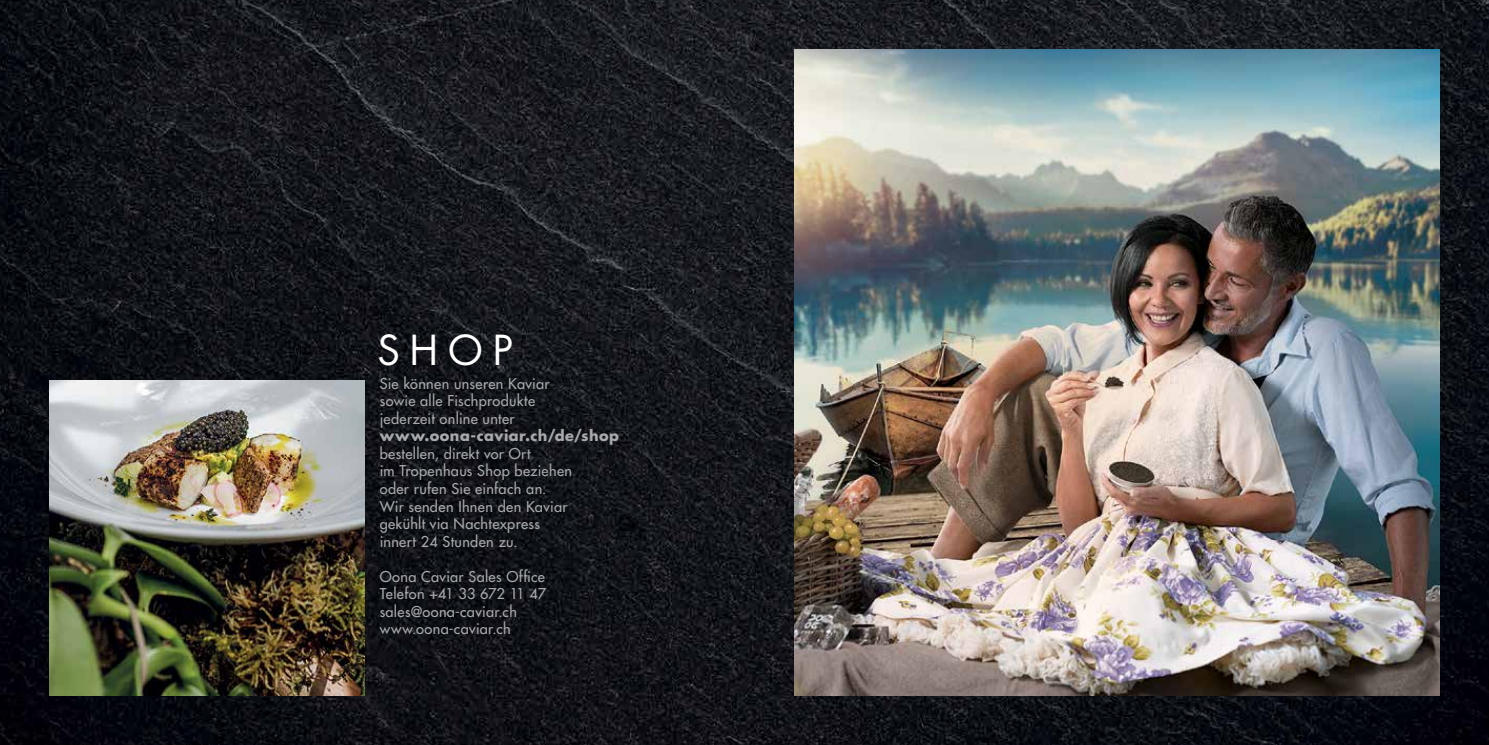
<style>
.page{position:relative;width:1489px;height:745px;background:#fff}
.page>*{position:absolute;margin:0;border:0;box-sizing:border-box;transform-origin:0 0}
.t1{font:40.25px "Futura Std";color:#fff}
.t2{font:500 14.53px/17.5px "Futura Std";letter-spacing:.025em;color:#a7a9ac}
.t3{font:700 14.53px "Futura Std";letter-spacing:.03em;color:#a7a9ac}
</style>
<div class="page">
<img style="left:0;top:0;width:1488px;height:744px">
<img style="left:794px;top:50px;width:645px;height:644px">
<img style="left:50px;top:380px;width:315px;height:314px">
<h1 class="t1" style="left:377px;top:324px;width:137px">SHOP</h1>
<p class="t2" style="left:379px;top:374px;width:171px">Sie können unseren Kaviar sowie alle Fischprodukte jederzeit online unter</p>
<p class="t3" style="left:379px;top:426px;width:241px">www.oona-caviar.ch/de/shop</p>
<p class="t2" style="left:379px;top:444px;width:194px">bestellen, direkt vor Ort<br>im Tropenhaus Shop beziehen oder rufen Sie einfach an.<br>Wir senden Ihnen den Kaviar gekühlt via Nachtexpress innert 24 Stunden zu.</p>
<p class="t2" style="left:379px;top:567px;width:168px">Oona Caviar Sales Office<br>Telefon +41 33 672 11 47 sales@oona-caviar.ch www.oona-caviar.ch</p>
</div>
